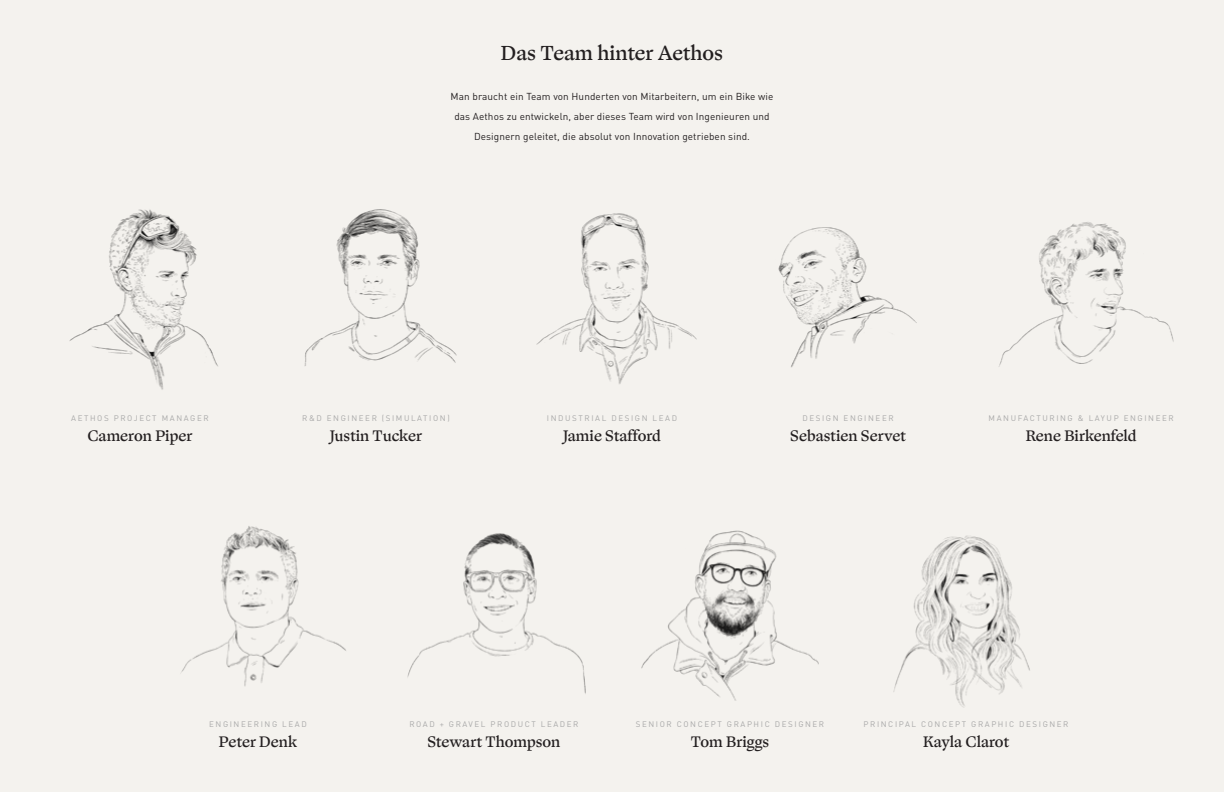
<style>
.page{position:relative;width:1224px;height:792px;background:#f4f2ee}
.page>*{position:absolute;margin:0;border:0;box-sizing:border-box;transform-origin:0 0}
.t1{font:500 20px "Ogg Text DA";color:#231f20}
.t2{font:500 15px "Ogg Text DA";color:#231f20}
.t3{font:10px/20px "DIN Pro";letter-spacing:.01em;color:#231f20;text-align:center}
.t4{font:8px "DIN Pro";letter-spacing:.2em;color:#a8a8a8}
</style>
<div class="page">
<img style="left:536px;top:213px;width:161px;height:171px">
<img style="left:304px;top:209px;width:153px;height:157px">
<img style="left:181px;top:526px;width:165px;height:160px">
<img style="left:778px;top:227px;width:139px;height:141px">
<img style="left:641px;top:530px;width:178px;height:171px">
<img style="left:893px;top:535px;width:137px;height:173px">
<img style="left:407px;top:533px;width:179px;height:161px">
<img style="left:69px;top:209px;width:149px;height:181px">
<img style="left:998px;top:222px;width:176px;height:145px">
<h1 class="t1" style="left:501px;top:40px;width:224px">Das Team hinter Aethos</h1>
<p class="t3" style="left:451px;top:86px;width:324px">Man braucht ein Team von Hunderten von Mitarbeitern, um ein Bike wie das Aethos zu entwickeln, aber dieses Team wird von Ingenieuren und<br>Designern geleitet, die absolut von Innovation getrieben sind.</p>
<p class="t4" style="left:71px;top:412px;width:139px">AETHOS PROJECT MANAGER</p>
<h2 class="t2" style="left:87px;top:426px;width:107px">Cameron Piper</h2>
<p class="t4" style="left:302px;top:412px;width:149px">R&amp;D ENGINEER (SIMULATION)</p>
<h2 class="t2" style="left:330px;top:426px;width:94px">Justin Tucker</h2>
<p class="t4" style="left:547px;top:412px;width:132px">INDUSTRIAL DESIGN LEAD</p>
<h2 class="t2" style="left:563px;top:426px;width:99px">Jamie Stafford</h2>
<p class="t4" style="left:802px;top:412px;width:93px">DESIGN ENGINEER</p>
<h2 class="t2" style="left:790px;top:426px;width:117px">Sebastien Servet</h2>
<p class="t4" style="left:989px;top:412px;width:187px">MANUFACTURING &amp; LAYUP ENGINEER</p>
<h2 class="t2" style="left:1026px;top:426px;width:112px">Rene Birkenfeld</h2>
<p class="t4" style="left:209px;top:718px;width:99px">ENGINEERING LEAD</p>
<h2 class="t2" style="left:219px;top:732px;width:80px">Peter Denk</h2>
<p class="t4" style="left:409px;top:718px;width:171px">ROAD + GRAVEL PRODUCT LEADER</p>
<h2 class="t2" style="left:428px;top:732px;width:134px">Stewart Thompson</h2>
<p class="t4" style="left:636px;top:718px;width:190px">SENIOR CONCEPT GRAPHIC DESIGNER</p>
<h2 class="t2" style="left:691px;top:732px;width:80px">Tom Briggs</h2>
<p class="t4" style="left:864px;top:718px;width:207px">PRINCIPAL CONCEPT GRAPHIC DESIGNER</p>
<h2 class="t2" style="left:923px;top:732px;width:87px">Kayla Clarot</h2>
</div>
